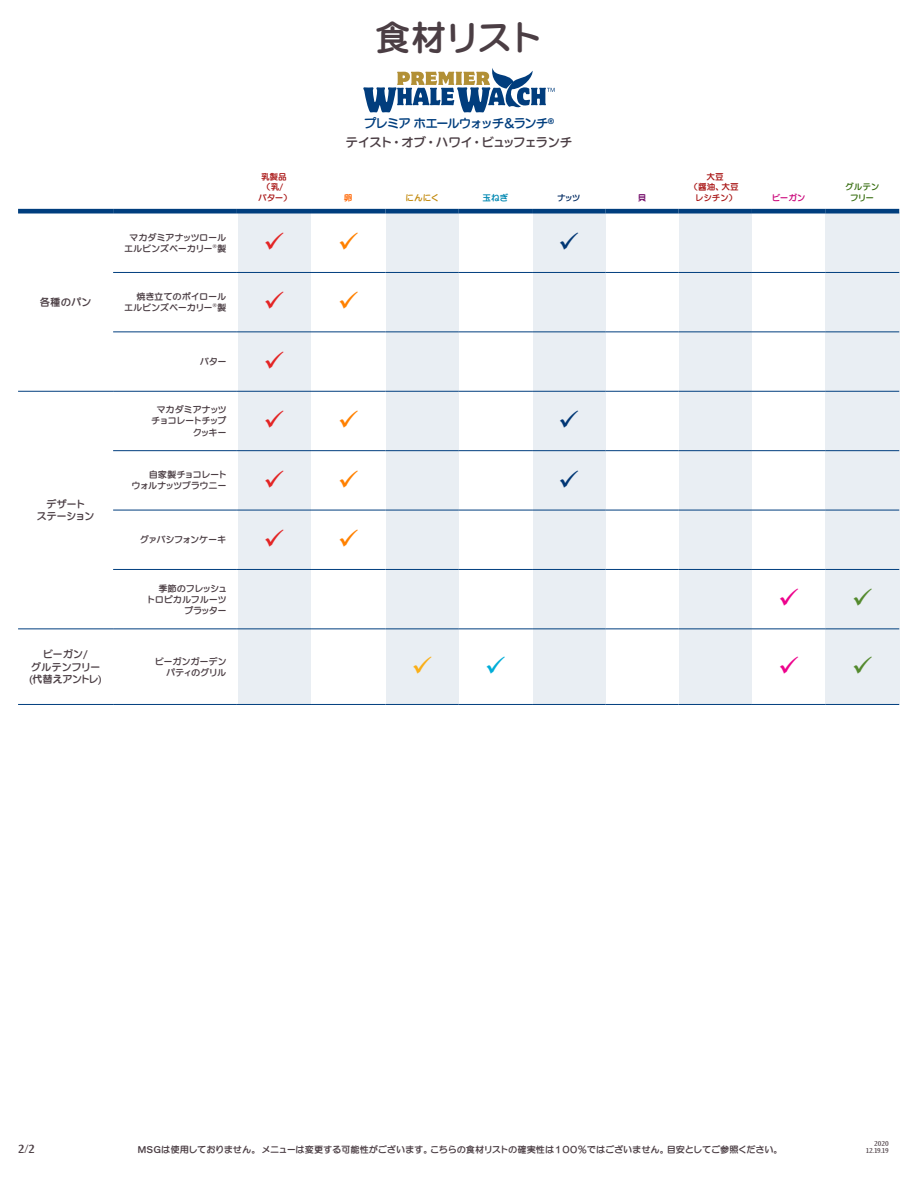
<style>
.page{position:relative;width:918px;height:1188px;background:#fff}
.page>*{position:absolute;margin:0;border:0;box-sizing:border-box;transform-origin:0 0}
.t1{font:35.7px "Ro Sirius Std XB";letter-spacing:-.08em;color:#4b3e44}
.t2{font:12.6px "Ro Sirius Std XB";letter-spacing:-.105em;color:#4b3e44}
.t3{font:12.6px "Ro Sirius Std XB";letter-spacing:-.115em;color:#003e7e}
.t4{font:500 11.7px "Cleargothic";color:#4b3e44}
.t5{font:10.35px "Ro Sirius Std XB";letter-spacing:-.03em;color:#4b3e44}
.t6{font:10.35px "Ro Sirius Std XB";letter-spacing:-.075em;color:#4b3e44}
.t7{font:9.15px/11.1px "Ro Sirius Std XB";letter-spacing:-.03em;color:#4b3e44;text-align:right}
.t8{font:9.15px/11.1px "Ro Sirius Std XB";letter-spacing:-.08em;color:#4b3e44;text-align:right}
.t9{font:9.15px/11.1px "Ro Sirius Std XB";letter-spacing:-.05em;color:#4b3e44;text-align:right}
.t10{font:9.15px "Ro Sirius Std XB";letter-spacing:-.06em;color:#4b3e44}
.t11{font:9.15px "Ro Sirius Std XB";letter-spacing:-.075em;color:#4b3e44}
.t12{font:8.7px/10.4px "Ro Sirius Std XB";letter-spacing:-.01em;color:#a91616;text-align:center}
.t13{font:8.7px "Ro Sirius Std XB";letter-spacing:-.03em;color:#366d0f}
.t14{font:8.7px "Ro Sirius Std XB";color:#c2890c}
.t15{font:8.7px "Ro Sirius Std XB";color:#c90178}
.t16{font:8.7px "Ro Sirius Std XB";color:#0088b2}
.t17{font:8.7px "Ro Sirius Std XB";color:#002a62}
.t18{font:8.7px "Ro Sirius Std XB";color:#ff6500}
.t19{font:8.7px "Ro Sirius Std XB";color:#720a68}
.t20{font:7.05px "Cleargothic";letter-spacing:-.02em;color:#4b3e44}
</style>
<div class="page">
<div style="left:825px;top:213px;width:75px;height:491px;background:#e9eef3"></div>
<div style="left:679px;top:212px;width:73px;height:492px;background:#e9eef3"></div>
<div style="left:533px;top:212px;width:73px;height:492px;background:#e9eef3"></div>
<div style="left:386px;top:213px;width:73px;height:491px;background:#e9eef3"></div>
<div style="left:238px;top:213px;width:73px;height:491px;background:#e9eef3"></div>
<div style="left:18px;top:209px;width:95px;height:5px;background:#003e7e"></div>
<div style="left:113px;top:209px;width:124px;height:5px;background:#003e7e"></div>
<div style="left:237px;top:209px;width:74px;height:5px;background:#003e7e"></div>
<div style="left:311px;top:209px;width:74px;height:5px;background:#003e7e"></div>
<div style="left:385px;top:209px;width:74px;height:5px;background:#003e7e"></div>
<div style="left:459px;top:209px;width:73px;height:5px;background:#003e7e"></div>
<div style="left:532px;top:209px;width:73px;height:5px;background:#003e7e"></div>
<div style="left:605px;top:209px;width:74px;height:5px;background:#003e7e"></div>
<div style="left:679px;top:209px;width:73px;height:5px;background:#003e7e"></div>
<div style="left:752px;top:209px;width:73px;height:5px;background:#003e7e"></div>
<div style="left:825px;top:209px;width:74px;height:5px;background:#003e7e"></div>
<hr style="left:113px;top:272px;width:124px;height:1px;background:#003e7e">
<hr style="left:237px;top:272px;width:74px;height:1px;background:#003e7e">
<hr style="left:311px;top:272px;width:74px;height:1px;background:#003e7e">
<hr style="left:385px;top:272px;width:74px;height:1px;background:#003e7e">
<hr style="left:459px;top:272px;width:73px;height:1px;background:#003e7e">
<hr style="left:532px;top:272px;width:73px;height:1px;background:#003e7e">
<hr style="left:605px;top:272px;width:74px;height:1px;background:#003e7e">
<hr style="left:679px;top:272px;width:73px;height:1px;background:#003e7e">
<hr style="left:752px;top:272px;width:73px;height:1px;background:#003e7e">
<hr style="left:825px;top:272px;width:74px;height:1px;background:#003e7e">
<hr style="left:18px;top:391px;width:95px;height:1px;background:#003e7e">
<hr style="left:113px;top:331px;width:124px;height:1px;background:#003e7e">
<hr style="left:237px;top:331px;width:74px;height:1px;background:#003e7e">
<hr style="left:311px;top:331px;width:74px;height:1px;background:#003e7e">
<hr style="left:385px;top:331px;width:74px;height:1px;background:#003e7e">
<hr style="left:459px;top:331px;width:73px;height:1px;background:#003e7e">
<hr style="left:532px;top:331px;width:73px;height:1px;background:#003e7e">
<hr style="left:605px;top:331px;width:74px;height:1px;background:#003e7e">
<hr style="left:679px;top:331px;width:73px;height:1px;background:#003e7e">
<hr style="left:752px;top:331px;width:73px;height:1px;background:#003e7e">
<hr style="left:825px;top:331px;width:74px;height:1px;background:#003e7e">
<hr style="left:113px;top:391px;width:124px;height:1px;background:#003e7e">
<hr style="left:237px;top:391px;width:74px;height:1px;background:#003e7e">
<hr style="left:311px;top:391px;width:74px;height:1px;background:#003e7e">
<hr style="left:385px;top:391px;width:74px;height:1px;background:#003e7e">
<hr style="left:459px;top:391px;width:73px;height:1px;background:#003e7e">
<hr style="left:532px;top:391px;width:73px;height:1px;background:#003e7e">
<hr style="left:605px;top:391px;width:74px;height:1px;background:#003e7e">
<hr style="left:679px;top:391px;width:73px;height:1px;background:#003e7e">
<hr style="left:752px;top:391px;width:73px;height:1px;background:#003e7e">
<hr style="left:825px;top:391px;width:74px;height:1px;background:#003e7e">
<hr style="left:113px;top:450px;width:124px;height:1px;background:#003e7e">
<hr style="left:237px;top:450px;width:74px;height:1px;background:#003e7e">
<hr style="left:311px;top:450px;width:74px;height:1px;background:#003e7e">
<hr style="left:385px;top:450px;width:74px;height:1px;background:#003e7e">
<hr style="left:459px;top:450px;width:73px;height:1px;background:#003e7e">
<hr style="left:532px;top:450px;width:73px;height:1px;background:#003e7e">
<hr style="left:605px;top:450px;width:74px;height:1px;background:#003e7e">
<hr style="left:679px;top:450px;width:73px;height:1px;background:#003e7e">
<hr style="left:752px;top:450px;width:73px;height:1px;background:#003e7e">
<hr style="left:825px;top:450px;width:74px;height:1px;background:#003e7e">
<hr style="left:113px;top:510px;width:124px;height:1px;background:#003e7e">
<hr style="left:237px;top:510px;width:74px;height:1px;background:#003e7e">
<hr style="left:311px;top:510px;width:74px;height:1px;background:#003e7e">
<hr style="left:385px;top:510px;width:74px;height:1px;background:#003e7e">
<hr style="left:459px;top:510px;width:73px;height:1px;background:#003e7e">
<hr style="left:532px;top:510px;width:73px;height:1px;background:#003e7e">
<hr style="left:605px;top:510px;width:74px;height:1px;background:#003e7e">
<hr style="left:679px;top:510px;width:73px;height:1px;background:#003e7e">
<hr style="left:752px;top:510px;width:73px;height:1px;background:#003e7e">
<hr style="left:825px;top:510px;width:74px;height:1px;background:#003e7e">
<hr style="left:113px;top:569px;width:124px;height:1px;background:#003e7e">
<hr style="left:237px;top:569px;width:74px;height:1px;background:#003e7e">
<hr style="left:311px;top:569px;width:74px;height:1px;background:#003e7e">
<hr style="left:385px;top:569px;width:74px;height:1px;background:#003e7e">
<hr style="left:459px;top:569px;width:73px;height:1px;background:#003e7e">
<hr style="left:532px;top:569px;width:73px;height:1px;background:#003e7e">
<hr style="left:605px;top:569px;width:74px;height:1px;background:#003e7e">
<hr style="left:679px;top:569px;width:73px;height:1px;background:#003e7e">
<hr style="left:752px;top:569px;width:73px;height:1px;background:#003e7e">
<hr style="left:825px;top:569px;width:74px;height:1px;background:#003e7e">
<hr style="left:18px;top:628px;width:95px;height:1px;background:#003e7e">
<hr style="left:113px;top:628px;width:124px;height:1px;background:#003e7e">
<hr style="left:237px;top:628px;width:74px;height:1px;background:#003e7e">
<hr style="left:311px;top:628px;width:74px;height:1px;background:#003e7e">
<hr style="left:385px;top:628px;width:74px;height:1px;background:#003e7e">
<hr style="left:459px;top:628px;width:73px;height:1px;background:#003e7e">
<hr style="left:532px;top:628px;width:73px;height:1px;background:#003e7e">
<hr style="left:605px;top:628px;width:74px;height:1px;background:#003e7e">
<hr style="left:679px;top:628px;width:73px;height:1px;background:#003e7e">
<hr style="left:752px;top:628px;width:73px;height:1px;background:#003e7e">
<hr style="left:825px;top:628px;width:74px;height:1px;background:#003e7e">
<hr style="left:18px;top:704px;width:95px;height:1px;background:#003e7e">
<hr style="left:113px;top:704px;width:124px;height:1px;background:#003e7e">
<hr style="left:237px;top:704px;width:74px;height:1px;background:#003e7e">
<hr style="left:311px;top:704px;width:74px;height:1px;background:#003e7e">
<hr style="left:385px;top:704px;width:74px;height:1px;background:#003e7e">
<hr style="left:459px;top:704px;width:73px;height:1px;background:#003e7e">
<hr style="left:532px;top:704px;width:73px;height:1px;background:#003e7e">
<hr style="left:605px;top:704px;width:74px;height:1px;background:#003e7e">
<hr style="left:679px;top:704px;width:73px;height:1px;background:#003e7e">
<hr style="left:752px;top:704px;width:73px;height:1px;background:#003e7e">
<hr style="left:825px;top:704px;width:74px;height:1px;background:#003e7e">
<svg style="left:363px;top:68px;width:192px;height:44px"></svg>
<p class="t1" style="left:375px;top:15px;width:170px">食材リスト</p>
<p class="t3" style="left:364px;top:115px;width:192px">プレミア ホエールウォッチ＆ランチ<sup>®</sup></p>
<p class="t5" style="left:40px;top:295px;width:53px">各種のパン</p>
<p class="t5" style="left:46px;top:497px;width:41px">デザート</p>
<p class="t5" style="left:36px;top:510px;width:60px">ステーション</p>
<p class="t5" style="left:43px;top:648px;width:47px">ビーガン/</p>
<p class="t5" style="left:31px;top:660px;width:71px">グルテンフリー</p>
<p class="t6" style="left:29px;top:672px;width:76px">(代替えアントレ)</p>
<p class="t7" style="left:129px;top:232px;width:99px">マカダミアナッツロール</p>
<p class="t7" style="left:124px;top:243px;width:104px">エルビンズベーカリー®製</p>
<p class="t7" style="left:136px;top:291px;width:92px">焼き立てのポイロール</p>
<p class="t7" style="left:124px;top:302px;width:104px">エルビンズベーカリー®製</p>
<p class="t7" style="left:200px;top:356px;width:28px">バター</p>
<p class="t8" style="left:151px;top:405px;width:77px">マカダミアナッツチョコレートチップクッキー</p>
<p class="t9" style="left:132px;top:470px;width:97px">自家製チョコレート<br>ウォルナッツブラウニー</p>
<p class="t10" style="left:140px;top:534px;width:88px">グァバシフォンケーキ</p>
<p class="t7" style="left:146px;top:583px;width:83px">季節のフレッシュ<br>トロピカルフルーツプラッター</p>
<p class="t7" style="left:155px;top:656px;width:73px">ビーガンガーデン</p>
<p class="t11" style="left:166px;top:666px;width:62px">パティのグリル</p>
<p class="t2" style="left:346px;top:134px;width:228px">テイスト・オブ・ハワイ・ビュッフェランチ</p>
<p class="t12" style="left:261px;top:172px;width:27px">乳製品</p>
<p class="t12" style="left:262px;top:182px;width:23px">（乳/</p>
<p class="t12" style="left:258px;top:192px;width:35px">バター）</p>
<p class="t18" style="left:344px;top:192px;width:10px">卵</p>
<p class="t14" style="left:405px;top:192px;width:36px">にんにく</p>
<p class="t16" style="left:483px;top:192px;width:27px">玉ねぎ</p>
<p class="t17" style="left:557px;top:192px;width:25px">ナッツ</p>
<p class="t19" style="left:638px;top:192px;width:10px">貝</p>
<p class="t12" style="left:707px;top:172px;width:19px">大豆</p>
<p class="t12" style="left:690px;top:182px;width:51px">（醤油、大豆レシチン）</p>
<p class="t15" style="left:772px;top:192px;width:35px">ビーガン</p>
<p class="t13" style="left:845px;top:181px;width:36px">グルテン</p>
<p class="t13" style="left:850px;top:192px;width:26px">フリー</p>
<p class="t20" style="left:874px;top:1139px;width:16px">2020</p>
<p class="t4" style="left:18px;top:1142px;width:18px">2/2</p>
<p class="t20" style="left:866px;top:1146px;width:24px">12.19.19</p>
<p class="t7" style="left:138px;top:1144px;width:647px">MSGは使用しておりません。 メニューは変更する可能性がございます。こちらの食材リストの確実性は１００％ではございません。目安としてご参照ください。</p>
</div>
